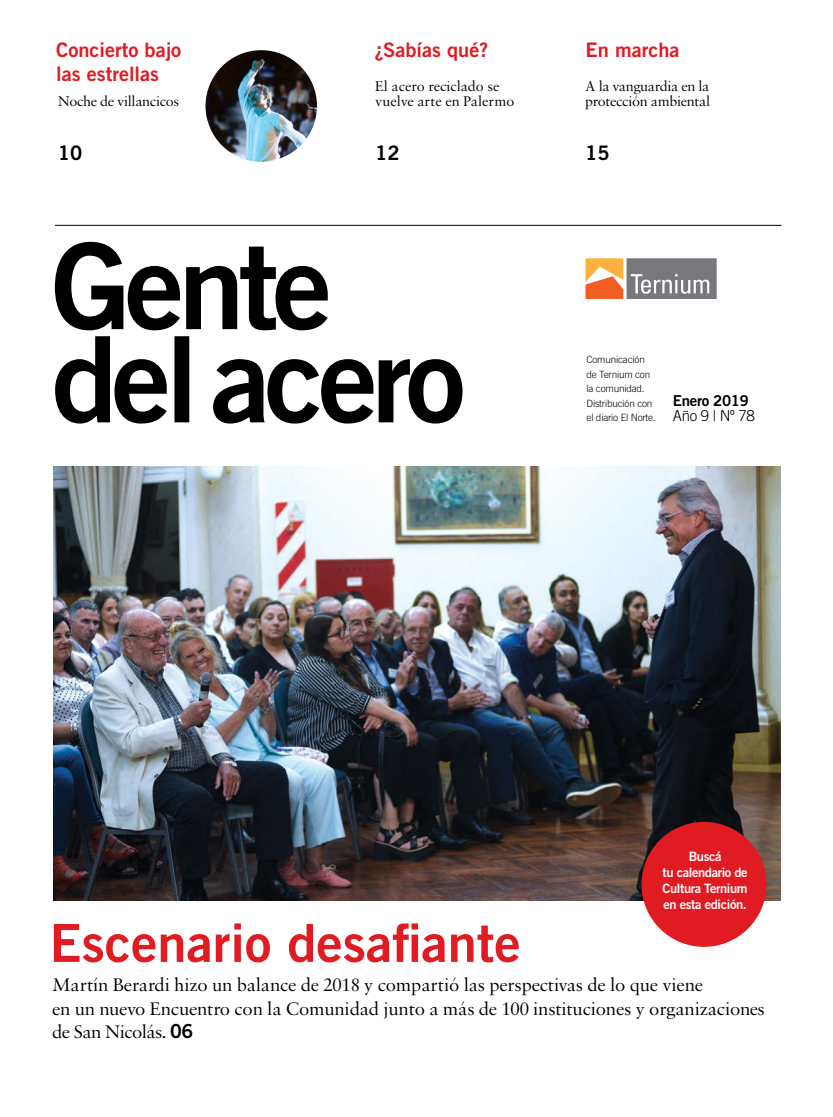
<style>
.page{position:relative;width:833px;height:1117px;background:#fff}
.page>*{position:absolute;margin:0;border:0;box-sizing:border-box;transform-origin:0 0}
.t1{font:52.5px "Trade Gothic LT Std Bd 2";color:#e11b22}
.t2{font:20px/24px "Trade Gothic LT Std Bd 2";color:#e11b22}
.t3{font:20px "Trade Gothic LT Std Bd 2";color:#000}
.t4{font:19.38px/23.2px "Sabon";letter-spacing:-.01em;color:#000}
.t5{font:15px/15px "Sabon";letter-spacing:-.02em;color:#000}
.t6{font:15px/15px "Sabon";color:#000}
.t7{font:15px "Trade Gothic LT Std Bd 2";letter-spacing:-.02em;color:#000}
.t8{font:300 15px "Trade Gothic LT Std";letter-spacing:-.02em;color:#000}
.t9{font:12.88px/15.9px "Trade Gothic LT Std Bd 2";letter-spacing:-.03em;color:#fff;text-align:center}
.t10{font:300 10px/14.4px "Trade Gothic LT Std";letter-spacing:-.02em;color:#000}
.s1{font-family:"Trade Gothic LT Std Bd 2"}
</style>
<div class="page">
<svg style="left:585px;top:258px;width:131px;height:41px;background:#ac9180"></svg>
<hr style="left:55px;top:225px;width:726px;height:1px;background:#000">
<svg style="left:55px;top:336px;width:407px;height:87px"></svg>
<svg style="left:55px;top:242px;width:273px;height:88px"></svg>
<img style="left:205px;top:50px;width:112px;height:112px;border-radius:56px">
<img style="left:54px;top:466px;width:726px;height:434px">
<div style="left:641px;top:821px;width:125px;height:125px;background:#e11b22;border-radius:50%"></div>
<p class="t2" style="left:56px;top:37px;width:127px">Concierto bajo las estrellas</p>
<p class="t5" style="left:58px;top:93px;width:123px">Noche de villancicos</p>
<p class="t3" style="left:58px;top:140px;width:26px">10</p>
<p class="t2" style="left:374px;top:37px;width:115px">¿Sabías qué?</p>
<p class="t6" style="left:375px;top:79px;width:141px">El acero reciclado se vuelve arte en Palermo</p>
<p class="t3" style="left:375px;top:141px;width:26px">12</p>
<p class="t2" style="left:585px;top:37px;width:95px">En marcha</p>
<p class="t5" style="left:585px;top:79px;width:126px">A la vanguardia en la protección ambiental</p>
<p class="t3" style="left:585px;top:141px;width:26px">15</p>
<p class="t10" style="left:586px;top:352px;width:71px">Comunicación de Ternium con la comunidad.<br>Distribución con el diario El Norte.</p>
<p class="t7" style="left:673px;top:391px;width:78px">Enero 2019</p>
<p class="t8" style="left:673px;top:407px;width:83px">Año 9 | Nº 78</p>
<p class="t9" style="left:662px;top:848px;width:87px">Buscá<br>tu calendario de<br>Cultura Ternium en esta edición.</p>
<h1 class="t1" style="left:49px;top:910px;width:473px">Escenario desafiante</h1>
<p class="t4" style="left:52px;top:972px;width:714px">Martín Berardi hizo un balance de 2018 y compartió las perspectivas de lo que viene<br>en un nuevo Encuentro con la Comunidad junto a más de 100 instituciones y organizaciones de San Nicolás. <span class="s1">06</span></p>
</div>
